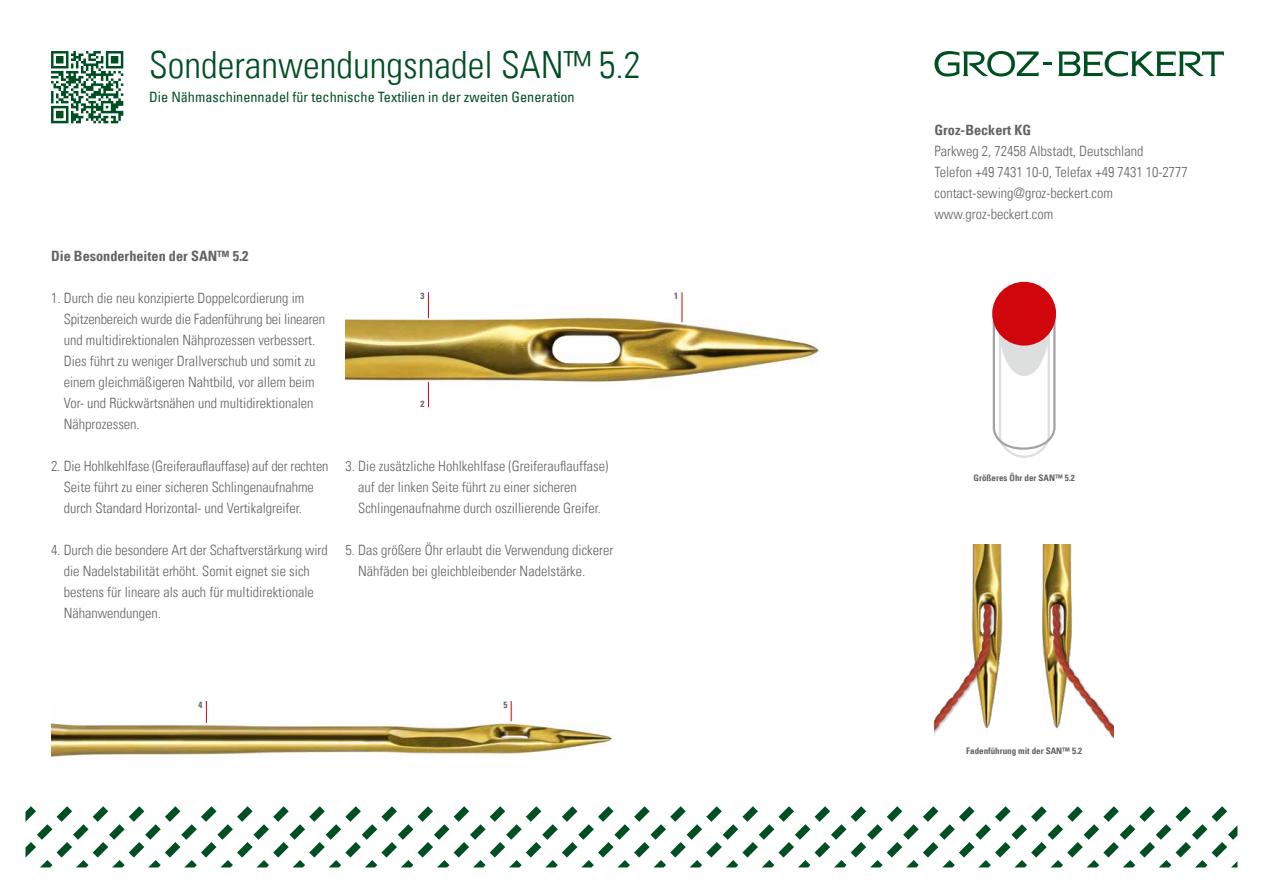
<style>
.page{position:relative;width:1263px;height:893px;background:#fff}
.page>*{position:absolute;margin:0;border:0;box-sizing:border-box;transform-origin:0 0}
.t1{font:37.5px "Univers Com 47 Light Cond";color:#004f23}
.t2{font:14.25px/21px "Univers Com 47 Light Cond";color:#636362}
.t3{font:condensed 14.25px "Univers Com 57";color:#004f23}
.t4{font:14.25px "Univers Com 67 Bold Cond";color:#636362}
.t5{font:9px "Univers Com 67 Bold Cond";color:#636362}
</style>
<div class="page">
<svg style="left:1058px;top:51px;width:166px;height:26px"></svg>
<svg style="left:934px;top:51px;width:117px;height:26px"></svg>
<svg style="left:26px;top:806px;width:1211px;height:61px"></svg>
<svg style="left:51px;top:51px;width:72px;height:72px"></svg>
<img style="left:934px;top:544px;width:180px;height:195px">
<img style="left:51px;top:702px;width:562px;height:55px">
<img style="left:345px;top:303px;width:474px;height:94px">
<svg style="left:992px;top:306px;width:64px;height:152px"></svg>
<div style="left:992px;top:282px;width:64px;height:64px;background:#d1050c;border-radius:50%"></div>
<hr style="left:682px;top:292px;width:1px;height:30px;background:#d1050c">
<svg style="left:428px;top:292px;width:1px;height:26px"></svg>
<svg style="left:428px;top:382px;width:1px;height:25px"></svg>
<svg style="left:511px;top:701px;width:1px;height:20px"></svg>
<svg style="left:206px;top:701px;width:1px;height:22px"></svg>
<h1 class="t1" style="left:149px;top:42px;width:493px">Sonderanwendungsnadel SAN™ 5.2</h1>
<p class="t3" style="left:149px;top:88px;width:427px">Die Nähmaschinennadel für technische Textilien in der zweiten Generation</p>
<p class="t4" style="left:51px;top:247px;width:199px">Die Besonderheiten der SAN™ 5.2</p>
<p class="t2" style="left:64px;top:287px;width:263px;text-indent:-13px">1. Durch die neu konzipierte Doppelcordierung im Spitzenbereich wurde die Fadenführung bei linearen und multidirektionalen Nähprozessen verbessert.<br>Dies führt zu weniger Drallverschub und somit zu einem gleichmäßigeren Nahtbild, vor allem beim Vor- und Rückwärtsnähen und multidirektionalen Nähprozessen.</p>
<p class="t2" style="left:64px;top:455px;width:266px;text-indent:-13px">2. Die Hohlkehlfase (Greiferauflauffase) auf der rechten<br>Seite führt zu einer sicheren Schlingenaufnahme durch Standard Horizontal- und Vertikalgreifer.</p>
<p class="t5" style="left:421px;top:290px;width:5px">3</p>
<p class="t5" style="left:421px;top:399px;width:5px">2</p>
<p class="t2" style="left:358px;top:455px;width:252px;text-indent:-13px">3. Die zusätzliche Hohlkehlfase (Greiferauflauffase) auf der linken Seite führt zu einer sicheren<br>Schlingenaufnahme durch oszillierende Greifer.</p>
<p class="t2" style="left:64px;top:539px;width:265px;text-indent:-13px">4. Durch die besondere Art der Schaftverstärkung wird die Nadelstabilität erhöht. Somit eignet sie sich bestens für lineare als auch für multidirektionale Nähanwendungen.</p>
<p class="t2" style="left:358px;top:539px;width:257px;text-indent:-13px">5. Das größere Öhr erlaubt die Verwendung dickerer<br>Nähfäden bei gleichbleibender Nadelstärke.</p>
<p class="t5" style="left:199px;top:699px;width:5px">4</p>
<p class="t5" style="left:503px;top:699px;width:5px">5</p>
<p class="t5" style="left:674px;top:290px;width:5px">1</p>
<p class="t4" style="left:934px;top:121px;width:98px">Groz-Beckert KG</p>
<p class="t2" style="left:934px;top:140px;width:255px">Parkweg 2, 72458 Albstadt, Deutschland<br>Telefon +49 7431 10-0, Telefax +49 7431 10-2777 contact-sewing@groz-beckert.com www.groz-beckert.com</p>
<p class="t5" style="left:973px;top:473px;width:103px">Größeres Öhr der SAN™ 5.2</p>
<p class="t5" style="left:966px;top:746px;width:117px">Fadenführung mit der SAN™ 5.2</p>
</div>
